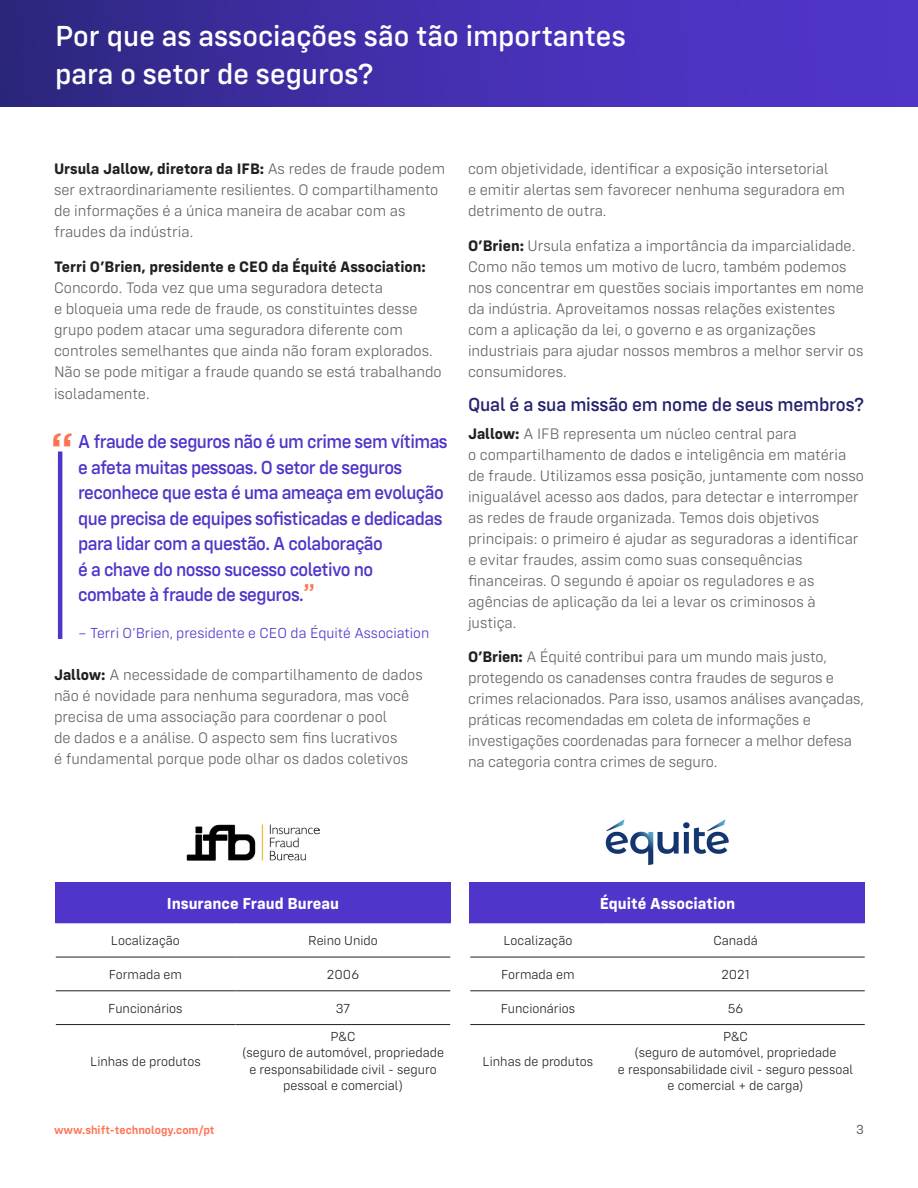
<style>
.page{position:relative;width:918px;height:1188px;background:#fff}
.page>*{position:absolute;margin:0;border:0;box-sizing:border-box;transform-origin:0 0}
.t1{font:500 46.5px "Gotham";color:#ff7353}
.t2{font:500 30px/37.5px "Config Rounded";color:#fff}
.t3{font:500 19.5px/25.5px "Config Rounded";letter-spacing:-.03em;color:#5134c9;scale:.96 1}
.t4{font:500 19.5px "Config Rounded";letter-spacing:-.01em;color:#24246e}
.t5{font:700 16.5px "Config Rounded";color:#fff}
.t6{font:300 15.75px/21px "Config Rounded";color:#616161}
.t7{font:700 15.75px "Config Rounded";color:#212121}
.t8{font:300 15px "Config Rounded";color:#5134c9}
.t9{font:300 13.5px/16.5px "Config Rounded";color:#212121;text-align:center}
.t10{font:13.5px "Config Rounded";color:#686463}
.t11{font:600 12px "Config Rounded";color:#ff7353}
.s1{font-weight:700;color:#212121}
.s2{font-family:"Gotham";font-size:24px;color:#ff7353}
</style>
<div class="page">
<div style="left:0;top:0;width:918px;height:107px;background:linear-gradient(to right,#2f2884,#5636d3)"></div>
<hr style="left:58px;top:451px;width:4px;height:188px;background:#5134c9">
<div style="left:55px;top:882px;width:396px;height:41px;background:#5134c9"></div>
<svg style="left:56px;top:923px;width:394px;height:103px"></svg>
<hr style="left:235px;top:923px;width:1px;height:34px;background:#fff">
<hr style="left:235px;top:957px;width:1px;height:33px;background:#fff">
<hr style="left:235px;top:991px;width:1px;height:33px;background:#fff">
<hr style="left:56px;top:957px;width:179px;height:1px;background:#212121">
<hr style="left:235px;top:957px;width:215px;height:1px;background:#212121">
<hr style="left:56px;top:990px;width:179px;height:1px;background:#212121">
<hr style="left:235px;top:990px;width:215px;height:1px;background:#212121">
<hr style="left:56px;top:1024px;width:179px;height:1px;background:#212121">
<hr style="left:235px;top:1024px;width:215px;height:1px;background:#212121">
<hr style="left:235px;top:1025px;width:1px;height:71px;background:#fff">
<div style="left:470px;top:882px;width:395px;height:41px;background:#5134c9"></div>
<svg style="left:470px;top:923px;width:395px;height:103px"></svg>
<hr style="left:606px;top:923px;width:1px;height:34px;background:#fff">
<hr style="left:606px;top:957px;width:1px;height:33px;background:#fff">
<hr style="left:606px;top:991px;width:1px;height:33px;background:#fff">
<hr style="left:606px;top:1025px;width:1px;height:71px;background:#fff">
<hr style="left:470px;top:957px;width:136px;height:1px;background:#212121">
<hr style="left:606px;top:957px;width:259px;height:1px;background:#212121">
<hr style="left:470px;top:990px;width:136px;height:1px;background:#212121">
<hr style="left:606px;top:990px;width:259px;height:1px;background:#212121">
<hr style="left:470px;top:1024px;width:136px;height:1px;background:#212121">
<hr style="left:606px;top:1024px;width:259px;height:1px;background:#212121">
<img style="left:186px;top:824px;width:134px;height:37px">
<img style="left:605px;top:819px;width:124px;height:47px">
<h2 class="t2" style="left:55px;top:17px;width:572px">Por que as associações são tão importantes para o setor de seguros?</h2>
<p class="t6" style="left:54px;top:158px;width:393px"><span class="s1">Ursula Jallow, diretora da IFB:</span> As redes de fraude podem ser extraordinariamente resilientes. O compartilhamento de informações é a única maneira de acabar com as fraudes da indústria.</p>
<p class="t7" style="left:54px;top:257px;width:373px">Terri O’Brien, presidente e CEO da Équité Association:</p>
<p class="t6" style="left:54px;top:277px;width:389px">Concordo. Toda vez que uma seguradora detecta<br>e bloqueia uma rede de fraude, os constituintes desse grupo podem atacar uma seguradora diferente com controles semelhantes que ainda não foram explorados.<br>Não se pode mitigar a fraude quando se está trabalhando</p>
<p class="t6" style="left:54px;top:384px;width:97px">isoladamente.</p>
<h1 class="t1" style="left:50px;top:419px;width:25px">“</h1>
<p class="t3" style="left:78px;top:429px;width:386px">A fraude de seguros não é um crime sem vítimas e afeta muitas pessoas. O setor de seguros reconhece que esta é uma ameaça em evolução que precisa de equipes sofisticadas e dedicadas para lidar com a questão. A colaboração<br>é a chave do nosso sucesso coletivo no<br>combate à fraude de seguros.<span class="s2">”</span></p>
<p class="t8" style="left:78px;top:625px;width:353px">– Terri O’Brien, presidente e CEO da Équité Association</p>
<p class="t6" style="left:54px;top:665px;width:370px"><span class="s1">Jallow:</span> A necessidade de compartilhamento de dados não é novidade para nenhuma seguradora, mas você precisa de uma associação para coordenar o pool<br>de dados e a análise. O aspecto sem fins lucrativos<br>é fundamental porque pode olhar os dados coletivos</p>
<p class="t6" style="left:468px;top:158px;width:378px">com objetividade, identificar a exposição intersetorial<br>e emitir alertas sem favorecer nenhuma seguradora em detrimento de outra.</p>
<p class="t6" style="left:468px;top:235px;width:398px"><span class="s1">O’Brien:</span> Ursula enfatiza a importância da imparcialidade.<br>Como não temos um motivo de lucro, também podemos nos concentrar em questões sociais importantes em nome da indústria. Aproveitamos nossas relações existentes com a aplicação da lei, o governo e as organizações industriais para ajudar nossos membros a melhor servir os consumidores.</p>
<p class="t4" style="left:468px;top:393px;width:398px">Qual é a sua missão em nome de seus membros?</p>
<p class="t6" style="left:468px;top:423px;width:398px"><span class="s1">Jallow:</span> A IFB representa um núcleo central para<br>o compartilhamento de dados e inteligência em matéria de fraude. Utilizamos essa posição, juntamente com nosso inigualável acesso aos dados, para detectar e interromper as redes de fraude organizada. Temos dois objetivos principais: o primeiro é ajudar as seguradoras a identificar e evitar fraudes, assim como suas consequências financeiras. O segundo é apoiar os reguladores e as agências de aplicação da lei a levar os criminosos à justiça.</p>
<p class="t6" style="left:468px;top:647px;width:397px"><span class="s1">O’Brien:</span> A Équité contribui para um mundo mais justo, protegendo os canadenses contra fraudes de seguros e crimes relacionados. Para isso, usamos análises avançadas, práticas recomendadas em coleta de informações e investigações coordenadas para fornecer a melhor defesa na categoria contra crimes de seguro.</p>
<p class="t5" style="left:167px;top:893px;width:174px">Insurance Fraud Bureau</p>
<p class="t9" style="left:111px;top:933px;width:70px">Localização</p>
<p class="t9" style="left:308px;top:933px;width:71px">Reino Unido</p>
<p class="t9" style="left:109px;top:966px;width:75px">Formada em</p>
<p class="t9" style="left:327px;top:966px;width:34px">2006</p>
<p class="t9" style="left:108px;top:1000px;width:76px">Funcionários</p>
<p class="t9" style="left:336px;top:1000px;width:16px">37</p>
<p class="t9" style="left:90px;top:1053px;width:112px">Linhas de produtos</p>
<p class="t9" style="left:242px;top:1028px;width:203px">P&amp;C<br>(seguro de automóvel, propriedade e responsabilidade civil - seguro pessoal e comercial)</p>
<p class="t5" style="left:600px;top:893px;width:137px">Équité Association</p>
<p class="t9" style="left:504px;top:933px;width:70px">Localização</p>
<p class="t9" style="left:713px;top:933px;width:46px">Canadá</p>
<p class="t9" style="left:501px;top:966px;width:75px">Formada em</p>
<p class="t9" style="left:721px;top:966px;width:30px">2021</p>
<p class="t9" style="left:501px;top:1000px;width:76px">Funcionários</p>
<p class="t9" style="left:728px;top:1000px;width:17px">56</p>
<p class="t9" style="left:483px;top:1053px;width:112px">Linhas de produtos</p>
<p class="t9" style="left:618px;top:1028px;width:237px">P&amp;C<br>(seguro de automóvel, propriedade<br>e responsabilidade civil - seguro pessoal e comercial + de carga)</p>
<p class="t11" style="left:54px;top:1123px;width:162px">www.shift-technology.com/pt</p>
<p class="t10" style="left:856px;top:1121px;width:9px">3</p>
</div>
